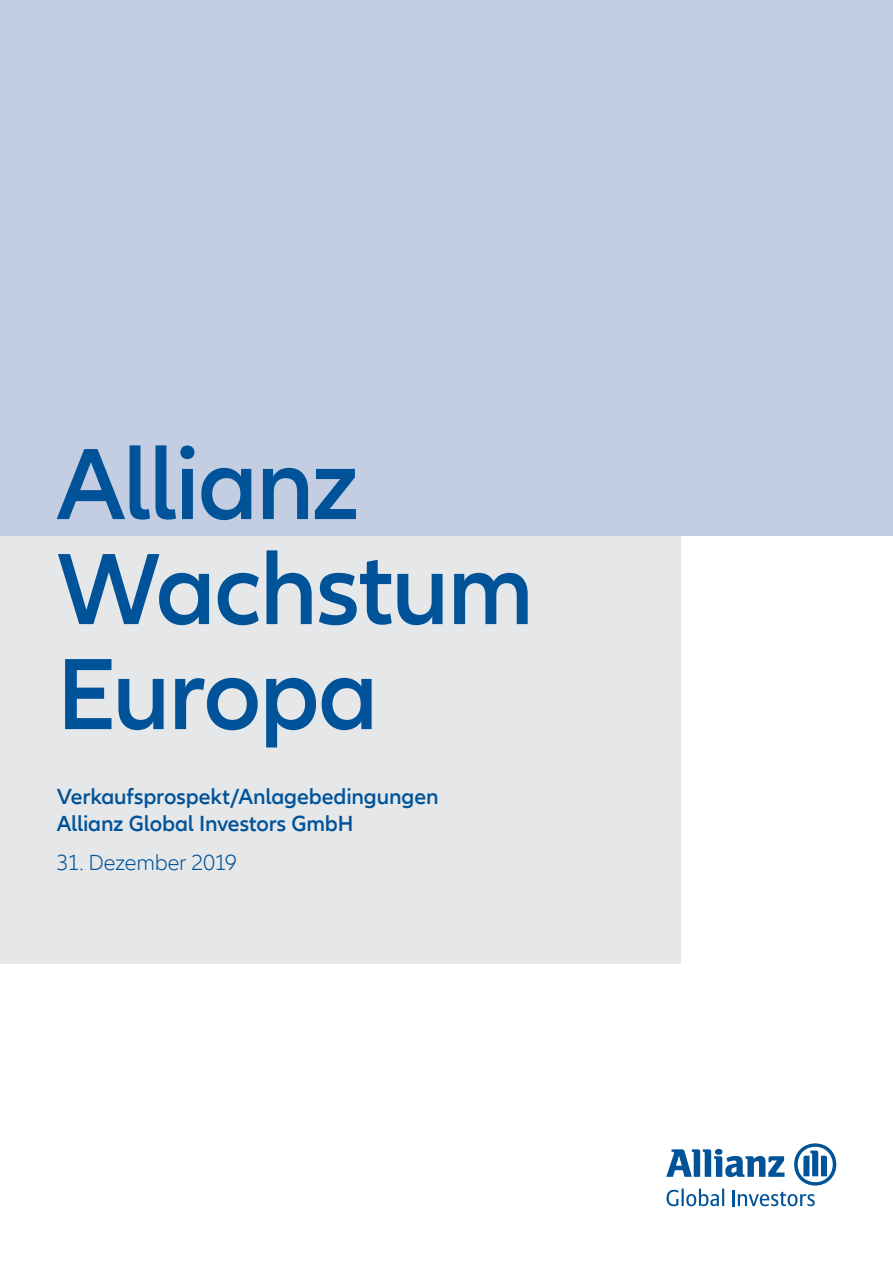
<style>
.page{position:relative;width:893px;height:1263px;background:#fff}
.page>*{position:absolute;margin:0;border:0;box-sizing:border-box;transform-origin:0 0}
.t1{font:600 105px/105px "Allianz Neo";letter-spacing:-.025em;color:#015399}
.t2{font:600 22.5px/26.8px "Allianz Neo";letter-spacing:-.005em;color:#015399}
.t3{font:300 22.5px "Allianz Neo";letter-spacing:-.015em;color:#015399}
</style>
<div class="page">
<svg style="left:666px;top:1143px;width:170px;height:63px"></svg>
<div style="left:0;top:444px;width:680px;height:520px;background:#e6e7e9"></div>
<div style="left:0;top:0;width:893px;height:536px;background:#c4cee3"></div>
<h1 class="t1" style="left:57px;top:434px;width:479px">Allianz<br>Wachstum<br>Europa</h1>
<p class="t2" style="left:57px;top:783px;width:383px">Verkaufsprospekt/Anlagebedingungen<br>Allianz Global Investors GmbH</p>
<p class="t3" style="left:57px;top:850px;width:182px">31. Dezember 2019</p>
</div>
